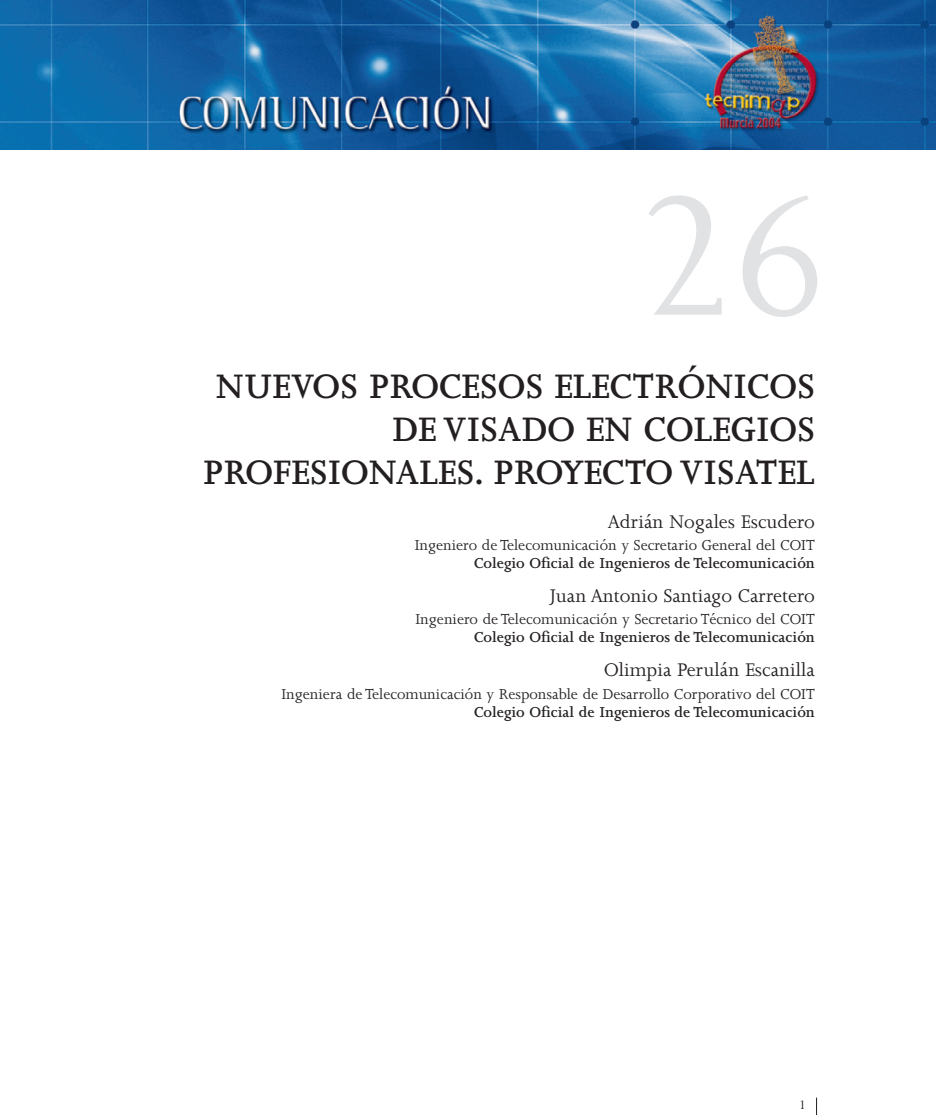
<style>
.page{position:relative;width:936px;height:1115px;background:#fff}
.page>*{position:absolute;margin:0;border:0;box-sizing:border-box;transform-origin:0 0}
.t1{font:195px "Joanna";color:#e1e2e4}
.t2{font:600 39px/42.9px "Joanna";color:#231f20;text-align:right}
.t3{font:21px "Joanna";color:#231f20}
.t4{font:16.5px "Joanna";color:#231f20}
.t5{font:600 16.5px "Joanna";color:#231f20}
.t6{font:14.25px "Joanna";color:#231f20}
</style>
<div class="page">
<img style="left:0;top:0;width:935px;height:149px">
<svg style="left:816px;top:1097px;width:1px;height:17px"></svg>
<h1 class="t1" style="left:636px;top:186px;width:195px">26</h1>
<h2 class="t2" style="left:203px;top:368px;width:613px">NUEVOS PROCESOS ELECTRÓNICOS<br>DE VISADO EN COLEGIOS<br>PROFESIONALES. PROYECTO VISATEL</h2>
<p class="t3" style="left:607px;top:513px;width:209px">Adrián Nogales Escudero</p>
<p class="t4" style="left:414px;top:539px;width:401px">Ingeniero de Telecomunicación y Secretario General del COIT</p>
<p class="t5" style="left:474px;top:557px;width:342px">Colegio Oficial de Ingenieros de Telecomunicación</p>
<p class="t3" style="left:549px;top:588px;width:266px">Juan Antonio Santiago Carretero</p>
<p class="t4" style="left:415px;top:613px;width:401px">Ingeniero de Telecomunicación y Secretario Técnico del COIT</p>
<p class="t5" style="left:474px;top:631px;width:342px">Colegio Oficial de Ingenieros de Telecomunicación</p>
<p class="t3" style="left:604px;top:662px;width:212px">Olimpia Perulán Escanilla</p>
<p class="t4" style="left:281px;top:687px;width:535px">Ingeniera de Telecomunicación y Responsable de Desarrollo Corporativo del COIT</p>
<p class="t5" style="left:474px;top:705px;width:342px">Colegio Oficial de Ingenieros de Telecomunicación</p>
<p class="t6" style="left:798px;top:1099px;width:9px">1</p>
</div>
